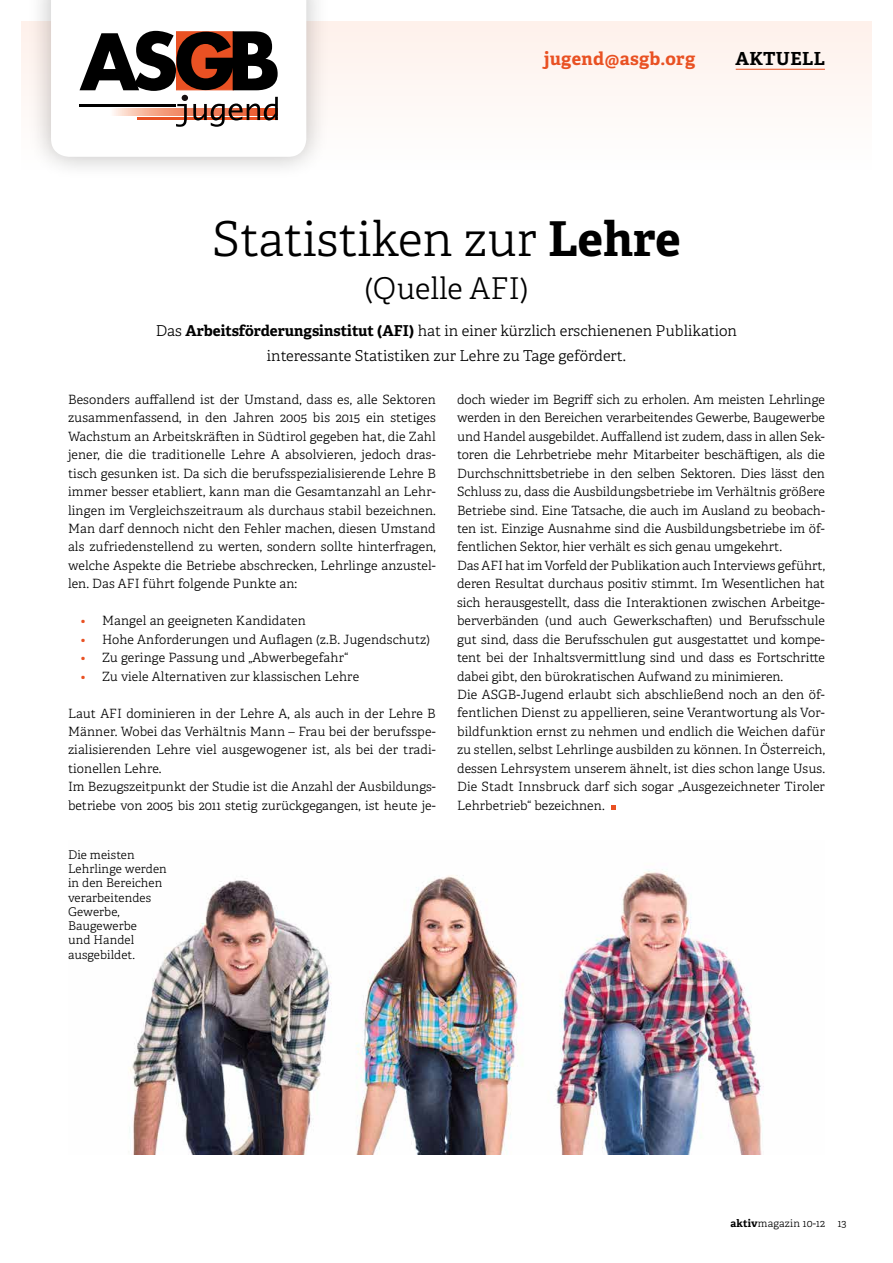
<style>
.page{position:relative;width:893px;height:1263px;background:#fff}
.page>*{position:absolute;margin:0;border:0;box-sizing:border-box;transform-origin:0 0}
.t1{font:300 48px "Adelle";color:#000}
.t2{font:300 30px "Adelle";color:#000}
.t3{font:700 18px "Adelle";letter-spacing:.015em;color:#e95123}
.t4{font:700 18px "Adelle";letter-spacing:.02em;color:#000}
.t5{font:300 15px/24.6px "Adelle";color:#000;text-align:center}
.t6{font:300 12.75px/18.5px "Adelle";color:#000}
.t7{font:300 12px/14.2px "Adelle";letter-spacing:.01em;color:#000}
.t8{font:300 10.5px "Adelle";letter-spacing:.02em;color:#000}
.s1{font-weight:700}
.s2{color:#e95123}
</style>
<div class="page">
<div style="left:21px;top:21px;width:851px;height:149px;background:#fef7f4"></div>
<div style="left:27px;top:0;width:303px;height:180px;background:#000;opacity:.25"></div>
<svg style="left:51px;top:0;width:255px;height:157px"></svg>
<svg style="left:611px;top:805px;width:4px;height:5px"></svg>
<img style="left:129px;top:870px;width:635px;height:284px">
<hr style="left:736px;top:69px;width:89px;height:1px;background:#e95123">
<h3 class="t3" style="left:544px;top:47px;width:153px">jugend@asgb.org</h3>
<h3 class="t4" style="left:735px;top:47px;width:91px">AKTUELL</h3>
<h1 class="t1" style="left:212px;top:210px;width:470px">Statistiken zur <span class="s1">Lehre</span></h1>
<h2 class="t2" style="left:365px;top:270px;width:165px">(Quelle AFI)</h2>
<p class="t5" style="left:156px;top:319px;width:583px">Das <span class="s1">Arbeitsförderungsinstitut (AFI)</span> hat in einer kürzlich erschienenen Publikation interessante Statistiken zur Lehre zu Tage gefördert.</p>
<p class="t6" style="left:68px;top:390px;width:369px;text-align:justify">Besonders auffallend ist der Umstand, dass es, alle Sektoren zusammenfassend, in den Jahren 2005 bis 2015 ein stetiges Wachstum an Arbeitskräften in Südtirol gegeben hat, die Zahl jener, die die traditionelle Lehre A absolvieren, jedoch dras&shy;tisch gesunken ist. Da sich die berufsspezialisierende Lehre B immer besser etabliert, kann man die Gesamtanzahl an Lehr&shy;lingen im Vergleichszeitraum als durchaus stabil bezeichnen.<br>Man darf dennoch nicht den Fehler machen, diesen Umstand als zufriedenstellend zu werten, sondern sollte hinterfragen, welche Aspekte die Betriebe abschrecken, Lehrlinge anzustel&shy;len. Das AFI führt folgende Punkte an:</p>
<p class="t6" style="left:81px;top:612px;width:227px"><span class="s2">•</span> Mangel an geeigneten Kandidaten</p>
<p class="t6" style="left:81px;top:630px;width:351px"><span class="s2">•</span> Hohe Anforderungen und Auflagen (z.B. Jugendschutz)</p>
<p class="t6" style="left:81px;top:649px;width:269px"><span class="s2">•</span> Zu geringe Passung und „Abwerbegefahr“</p>
<p class="t6" style="left:81px;top:667px;width:280px"><span class="s2">•</span> Zu viele Alternativen zur klassischen Lehre</p>
<p class="t6" style="left:68px;top:704px;width:369px">Laut AFI dominieren in der Lehre A, als auch in der Lehre B Männer. Wobei das Verhältnis Mann – Frau bei der berufsspe&shy;zialisierenden Lehre viel ausgewogener ist, als bei der tradi&shy;tionellen Lehre.<br>Im Bezugszeitpunkt der Studie ist die Anzahl der Ausbildungs&shy;betriebe von 2005 bis 2011 stetig zurückgegangen, ist heute je-</p>
<p class="t6" style="left:457px;top:390px;width:369px">doch wieder im Begriff sich zu erholen. Am meisten Lehrlinge werden in den Bereichen verarbeitendes Gewerbe, Baugewerbe und Handel ausgebildet. Auffallend ist zudem, dass in allen Sek&shy;toren die Lehrbetriebe mehr Mitarbeiter beschäftigen, als die Durchschnittsbetriebe in den selben Sektoren. Dies lässt den Schluss zu, dass die Ausbildungsbetriebe im Verhältnis größere Betriebe sind. Eine Tatsache, die auch im Ausland zu beobach&shy;ten ist. Einzige Ausnahme sind die Ausbildungsbetriebe im öf&shy;fentlichen Sektor, hier verhält es sich genau umgekehrt.<br>Das AFI hat im Vorfeld der Publikation auch Interviews geführt, deren Resultat durchaus positiv stimmt. Im Wesentlichen hat sich herausgestellt, dass die Interaktionen zwischen Arbeitge&shy;berverbänden (und auch Gewerkschaften) und Berufsschule gut sind, dass die Berufsschulen gut ausgestattet und kompe&shy;tent bei der Inhaltsvermittlung sind und dass es Fortschritte dabei gibt, den bürokratischen Aufwand zu minimieren.<br>Die ASGB-Jugend erlaubt sich abschließend noch an den öf&shy;fentlichen Dienst zu appellieren, seine Verantwortung als Vor&shy;bildfunktion ernst zu nehmen und endlich die Weichen dafür zu stellen, selbst Lehrlinge ausbilden zu können. In Österreich, dessen Lehrsystem unserem ähnelt, ist dies schon lange Usus.<br>Die Stadt Innsbruck darf sich sogar „Ausgezeichneter Tiroler Lehrbetrieb“ bezeichnen.</p>
<p class="t7" style="left:68px;top:848px;width:100px">Die meisten<br>Lehrlinge werden in den Bereichen verarbeitendes<br>Gewerbe,<br>Baugewerbe<br>und Handel ausgebildet.</p>
<p class="t8" style="left:730px;top:1217px;width:118px"><span class="s1">aktiv</span>magazin 10-12 13</p>
</div>
